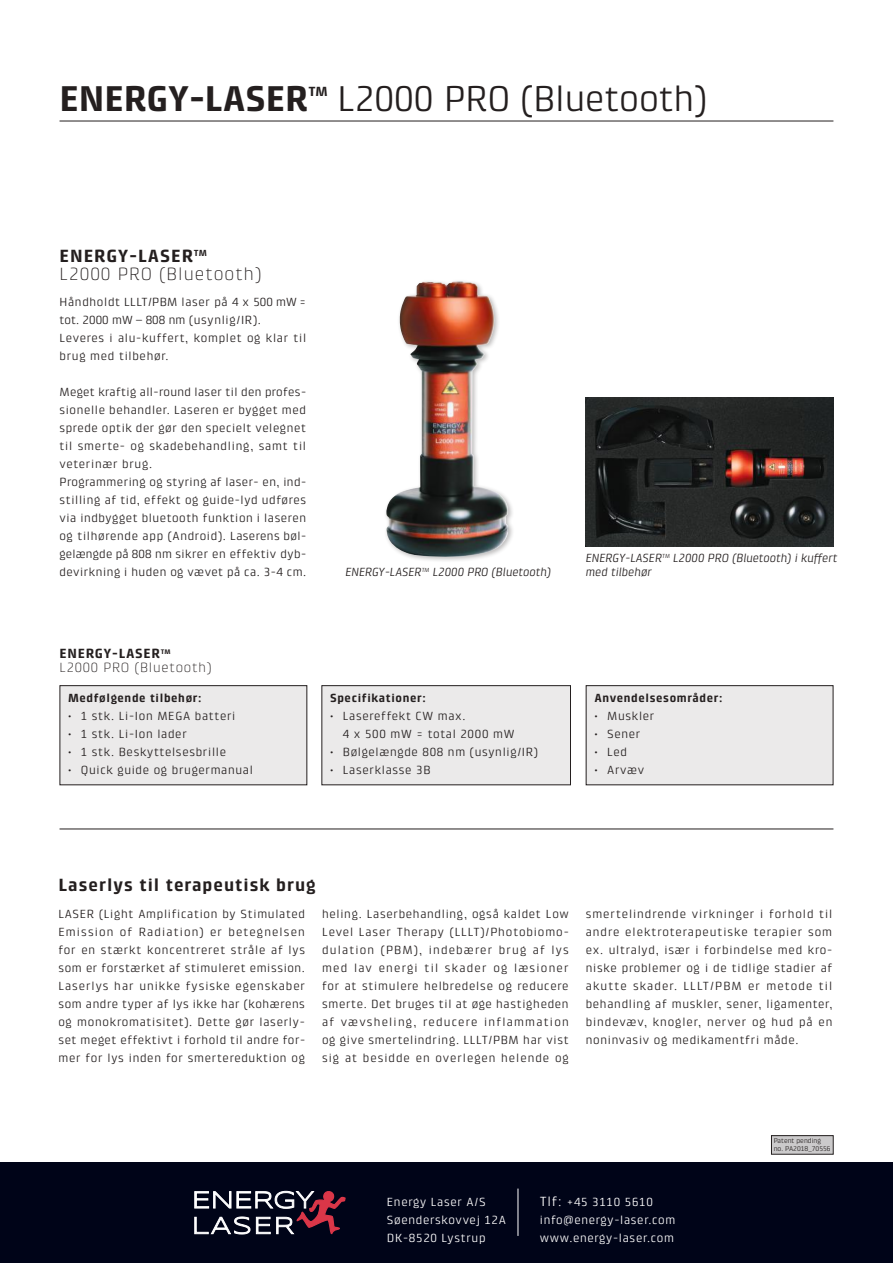
<style>
.page{position:relative;width:893px;height:1263px;background:#fff}
.page>*{position:absolute;margin:0;border:0;box-sizing:border-box;transform-origin:0 0}
.t1{font:36.45px "Klint Std";color:#241f1f}
.t2{font:700 36.45px "Klint Std";color:#241f1f}
.t3{font:300 18px/18px "Klint Std";letter-spacing:.06em;color:#241f1f}
.t4{font:700 18px "Klint Std";letter-spacing:.055em;color:#241f1f}
.t5{font:300 13.5px/13.5px "Klint Std";letter-spacing:.06em;color:#241f1f}
.t6{font:700 13.5px "Klint Std";color:#241f1f}
.t7{font:12px/18px "Klint Std";letter-spacing:.055em;color:#241f1f}
.t8{font:12px/18px "Klint Std";letter-spacing:.055em;color:#fff}
.t9{font:italic 12px "Klint Std";color:#241f1f}
.t10{font:700 12px "Klint Std";letter-spacing:.055em;color:#241f1f}
.t11{font:7.05px/8.4px "Klint Std";color:#241f1f}
.s1{font-weight:700}
.s2{font-size:13.5px}
</style>
<div class="page">
<div style="left:0;top:1162px;width:893px;height:101px;background:#000418"></div>
<svg style="left:194px;top:1190px;width:151px;height:45px"></svg>
<hr style="left:518px;top:1188px;width:1px;height:48px;background:#fff">
<div style="left:60px;top:686px;width:247px;height:99px;background:#ebeaea"></div>
<div style="left:60px;top:685px;width:247px;height:100px;border:1px solid #241f1f"></div>
<div style="left:322px;top:686px;width:248px;height:99px;background:#ebeaea"></div>
<div style="left:321px;top:685px;width:250px;height:100px;border:1px solid #241f1f"></div>
<div style="left:586px;top:686px;width:247px;height:99px;background:#ebeaea"></div>
<div style="left:586px;top:685px;width:247px;height:100px;border:1px solid #241f1f"></div>
<hr style="left:60px;top:121px;width:773px;height:1px;background:#241f1f">
<div style="left:383px;top:279px;width:131px;height:284px;background:#241f1f;opacity:.3"></div>
<img style="left:386px;top:282px;width:122px;height:276px">
<img style="left:586px;top:397px;width:247px;height:149px">
<div style="left:771px;top:1135px;width:62px;height:19px;background:#cbcacb"></div>
<div style="left:771px;top:1135px;width:62px;height:19px;border:1px solid #241f1f"></div>
<hr style="left:60px;top:828px;width:773px;height:1px;background:#241f1f">
<h1 class="t2" style="left:60px;top:78px;width:250px">ENERGY-LASER</h1>
<p class="t6" style="left:308px;top:84px;width:21px">TM</p>
<h1 class="t1" style="left:337px;top:78px;width:371px">L2000 PRO (Bluetooth)</h1>
<h2 class="t3" style="left:60px;top:246px;width:203px"><span class="s1">ENERGY-LASER</span><sup>TM<br></sup>L2000 PRO (Bluetooth)</h2>
<p class="t7" style="left:60px;top:293px;width:248px">Håndholdt LLLT/PBM laser på 4 x 500 mW = tot. 2000 mW – 808 nm (usynlig/IR).<br>Leveres i alu-kuffert, komplet og klar til brug med tilbehør.</p>
<p class="t7" style="left:60px;top:383px;width:248px">Meget kraftig all-round laser til den profes&shy;sionelle behandler. Laseren er bygget med sprede optik der gør den specielt velegnet til smerte- og skadebehandling, samt til veterinær brug.<br>Programmering og styring af laser- en, ind&shy;stilling af tid, effekt og guide-lyd udføres via indbygget bluetooth funktion i laseren og tilhørende app (Android). Laserens bøl&shy;gelængde på 808 nm sikrer en effektiv dyb&shy;devirkning i huden og vævet på ca. 3-4 cm.</p>
<p class="t9" style="left:586px;top:551px;width:253px">ENERGY-LASER<sup>TM</sup> L2000 PRO (Bluetooth) i kuffert</p>
<p class="t9" style="left:345px;top:565px;width:207px">ENERGY-LASER<sup>TM</sup> L2000 PRO (Bluetooth)</p>
<p class="t9" style="left:586px;top:565px;width:67px">med tilbehør</p>
<p class="t5" style="left:60px;top:647px;width:153px"><span class="s1">ENERGY-LASER</span><sup>TM<br></sup>L2000 PRO (Bluetooth)</p>
<p class="t10" style="left:68px;top:691px;width:135px">Medfølgende tilbehør:</p>
<p class="t7" style="left:68px;top:707px;width:169px">• 1 stk. Li-Ion MEGA batteri</p>
<p class="t7" style="left:68px;top:725px;width:120px">• 1 stk. Li-Ion lader</p>
<p class="t7" style="left:68px;top:743px;width:160px">• 1 stk. Beskyttelsesbrille</p>
<p class="t7" style="left:68px;top:761px;width:186px">• Quick guide og brugermanual</p>
<p class="t10" style="left:330px;top:691px;width:97px">Specifikationer:</p>
<p class="t7" style="left:343px;top:707px;width:173px;text-indent:-13px">• Lasereffekt CW max.<br>4 x 500 mW = total 2000 mW</p>
<p class="t7" style="left:330px;top:743px;width:209px">• Bølgelængde 808 nm (usynlig/IR)</p>
<p class="t7" style="left:330px;top:761px;width:102px">• Laserklasse 3B</p>
<p class="t10" style="left:594px;top:691px;width:130px">Anvendelsesområder:</p>
<p class="t7" style="left:594px;top:707px;width:62px">• Muskler</p>
<p class="t7" style="left:594px;top:725px;width:48px">• Sener</p>
<p class="t7" style="left:594px;top:743px;width:34px">• Led</p>
<p class="t7" style="left:594px;top:761px;width:51px">• Arvæv</p>
<h2 class="t4" style="left:58px;top:875px;width:259px">Laserlys til terapeutisk brug</h2>
<p class="t7" style="left:58px;top:905px;width:248px;text-align:justify">LASER (Light Amplification by Stimulated Emission of Radiation) er betegnelsen for en stærkt koncentreret stråle af lys som er forstærket af stimuleret emission.<br>Laserlys har unikke fysiske egenskaber som andre typer af lys ikke har (kohærens og monokromatisitet). Dette gør laserly&shy;set meget effektivt i forhold til andre for&shy;mer for lys inden for smertereduktion og</p>
<p class="t7" style="left:322px;top:905px;width:248px;text-align:justify">heling. Laserbehandling, også kaldet Low Level Laser Therapy (LLLT)/Photobiomo&shy;dulation (PBM), indebærer brug af lys med lav energi til skader og læsioner for at stimulere helbredelse og reducere smerte. Det bruges til at øge hastigheden af vævsheling, reducere inflammation og give smertelindring. LLLT/PBM har vist sig at besidde en overlegen helende og</p>
<p class="t7" style="left:586px;top:905px;width:248px;text-align:justify">smertelindrende virkninger i forhold til andre elektroterapeutiske terapier som ex. ultralyd, især i forbindelse med kro&shy;niske problemer og i de tidlige stadier af akutte skader. LLLT/PBM er metode til behandling af muskler, sener, ligamenter, bindevæv, knogler, nerver og hud på en noninvasiv og medikamentfri måde.</p>
<p class="t8" style="left:387px;top:1193px;width:121px">Energy Laser A/S<br>Søenderskovvej 12A<br>DK-8520 Lystrup</p>
<p class="t8" style="left:540px;top:1193px;width:137px"><span class="s2">Tlf:</span> +45 3110 5610 info@energy-laser.com www.energy-laser.com</p>
<p class="t11" style="left:774px;top:1136px;width:59px">Patent pending no. PA2018_70556</p>
</div>
